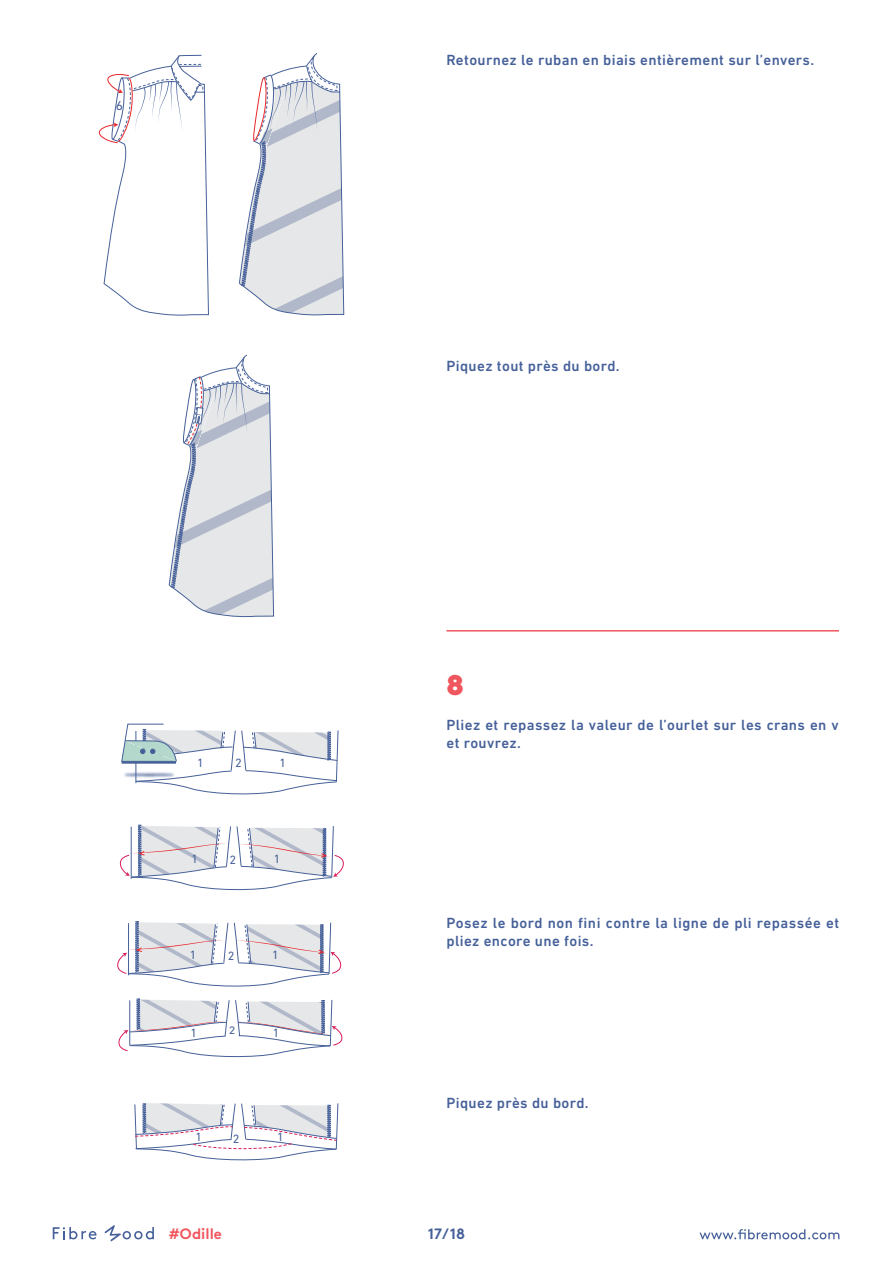
<style>
.page{position:relative;width:893px;height:1263px;background:#fff}
.page>*{position:absolute;margin:0;border:0;box-sizing:border-box;transform-origin:0 0}
.t1{font:900 28.5px "Raleway";color:#f0565d}
.t2{font:500 15px/18px "DIN Next LT Pro";letter-spacing:.025em;color:#456099}
.t3{font:700 15px "Brown";color:#f0565d}
.t4{font:700 15px "Brown";color:#456099}
.t5{font:13.2px "DIN Next LT Pro";color:#466099}
.t6{font:12.15px "DIN Next LT Pro";color:#466099}
.t7{font:11.1px "DIN Next LT Pro";color:#466099;scale:1.12 1}
</style>
<div class="page">
<svg style="left:699px;top:1229px;width:140px;height:10px"></svg>
<svg style="left:53px;top:1227px;width:44px;height:12px"></svg>
<svg style="left:104px;top:1225px;width:50px;height:16px"></svg>
<hr style="left:446px;top:630px;width:393px;height:1px;background:#f0565d">
<svg style="left:239px;top:53px;width:106px;height:262px"></svg>
<svg style="left:99px;top:54px;width:110px;height:262px"></svg>
<svg style="left:168px;top:354px;width:106px;height:263px"></svg>
<svg style="left:121px;top:723px;width:218px;height:72px"></svg>
<svg style="left:119px;top:825px;width:225px;height:66px"></svg>
<svg style="left:117px;top:921px;width:225px;height:66px"></svg>
<svg style="left:118px;top:999px;width:225px;height:59px"></svg>
<svg style="left:134px;top:1103px;width:205px;height:58px"></svg>
<p class="t5" style="left:116px;top:98px;width:9px">6</p>
<p class="t2" style="left:446px;top:51px;width:369px">Retournez le ruban en biais entièrement sur l’envers.</p>
<p class="t2" style="left:446px;top:357px;width:175px">Piquez tout près du bord.</p>
<p class="t6" style="left:197px;top:755px;width:8px">1</p>
<p class="t6" style="left:235px;top:756px;width:8px">2</p>
<p class="t6" style="left:279px;top:756px;width:8px">1</p>
<p class="t6" style="left:191px;top:852px;width:8px">1</p>
<p class="t6" style="left:230px;top:852px;width:8px">2</p>
<p class="t6" style="left:274px;top:852px;width:8px">1</p>
<p class="t6" style="left:190px;top:948px;width:8px">1</p>
<p class="t6" style="left:228px;top:948px;width:8px">2</p>
<p class="t6" style="left:272px;top:948px;width:8px">1</p>
<p class="t6" style="left:191px;top:1026px;width:8px">1</p>
<p class="t7" style="left:229px;top:1024px;width:8px">2</p>
<p class="t6" style="left:273px;top:1026px;width:8px">1</p>
<p class="t6" style="left:195px;top:1129px;width:8px">1</p>
<p class="t6" style="left:233px;top:1131px;width:8px">2</p>
<p class="t6" style="left:277px;top:1130px;width:8px">1</p>
<h1 class="t1" style="left:446px;top:669px;width:19px">8</h1>
<p class="t2" style="left:446px;top:716px;width:394px">Pliez et repassez la valeur de l’ourlet sur les crans en v et rouvrez.</p>
<p class="t2" style="left:446px;top:914px;width:394px">Posez le bord non fini contre la ligne de pli repassée et pliez encore une fois.</p>
<p class="t2" style="left:446px;top:1094px;width:144px">Piquez près du bord.</p>
<p class="t3" style="left:169px;top:1222px;width:54px">#Odille</p>
<p class="t4" style="left:428px;top:1221px;width:39px">17/18</p>
</div>
